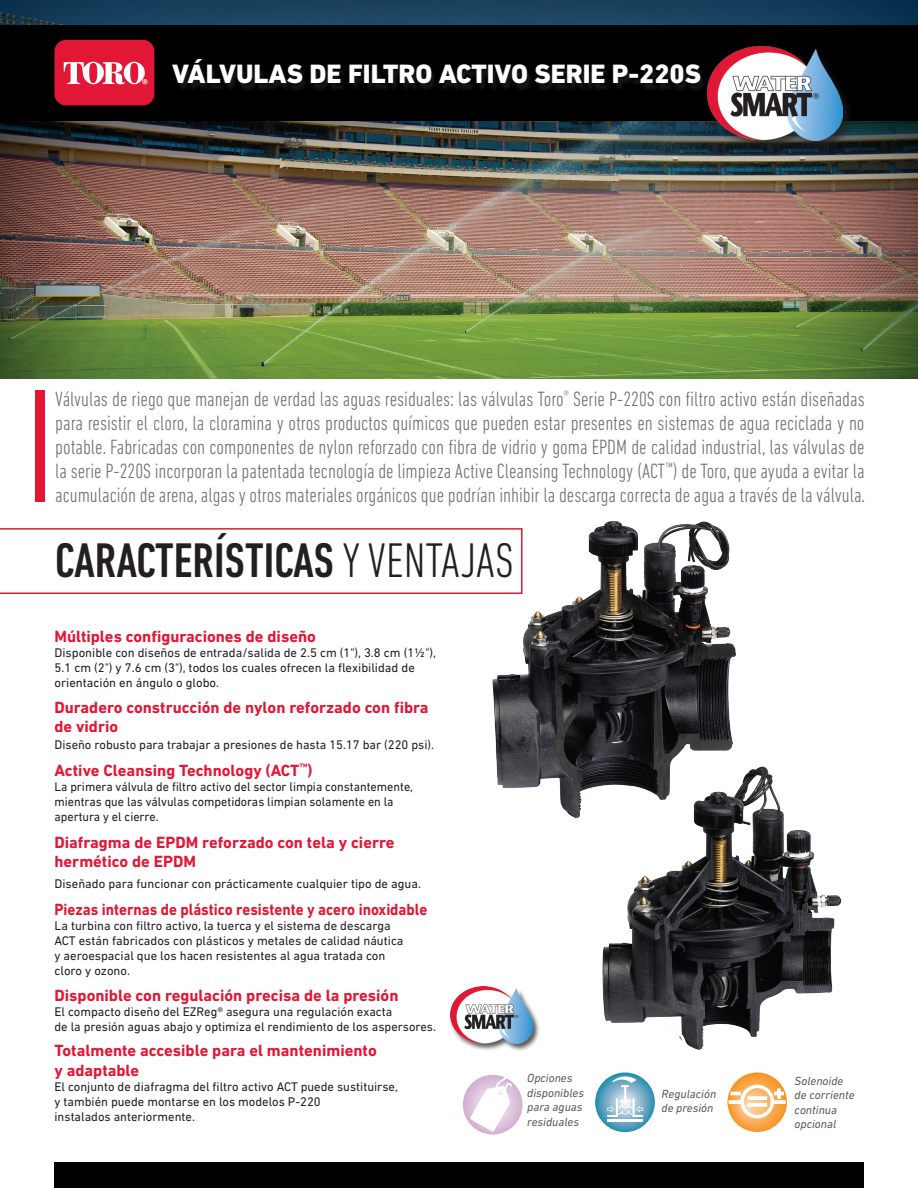
<style>
.page{position:relative;width:918px;height:1188px;background:#fff}
.page>*{position:absolute;margin:0;border:0;box-sizing:border-box;transform-origin:0 0}
.t1{font:500 condensed 49.5px "DIN Next LT Pro";color:#231f20}
.t2{font:800 27px "DIN Next LT Pro";color:#fff}
.t3{font:300 condensed 21px/24px "DIN Next LT Pro";color:#6c6d70;text-align:justify}
.t4{font:700 16.5px/19.5px "DIN Next LT Pro";color:#e21736}
.t5{font:700 16.5px "DIN Next LT Pro";color:#e21736;scale:.91 1}
.t6{font:12.75px/15px "DIN Next LT Pro";color:#231f20}
.t7{font:12.75px/15px "DIN Next LT Pro";color:#231f20;scale:.96 1}
.t8{font:italic 12px/14.4px "DIN Next LT Pro";color:#57585a}
.s1{font-weight:300}
</style>
<div class="page">
<div style="left:0;top:0;width:918px;height:379px;background:#231f20;opacity:.75"></div>
<div style="left:0;top:25px;width:918px;height:95px;background:#000001"></div>
<div style="left:54px;top:1163px;width:810px;height:25px;background:#000001"></div>
<div style="left:172px;top:62px;width:535px;height:31px;background:#231f20;opacity:.75"></div>
<div style="left:54px;top:40px;width:100px;height:65px;background:#e21736;border-radius:12px"></div>
<svg style="left:64px;top:62px;width:84px;height:23px"></svg>
<div style="left:35px;top:391px;width:10px;height:111px;background:#e21736"></div>
<svg style="left:0;top:528px;width:472px;height:66px"></svg>
<img style="left:602px;top:766px;width:240px;height:284px">
<img style="left:472px;top:521px;width:271px;height:301px">
<div style="left:449px;top:986px;width:91px;height:66px;background:#231f20;opacity:.75"></div>
<img style="left:450px;top:987px;width:83px;height:57px">
<svg style="left:727px;top:1072px;width:60px;height:60px"></svg>
<svg style="left:729px;top:1085px;width:57px;height:33px"></svg>
<svg style="left:595px;top:1072px;width:60px;height:60px"></svg>
<hr style="left:607px;top:1120px;width:36px;height:2px;background:#fff">
<svg style="left:607px;top:1076px;width:36px;height:41px"></svg>
<svg style="left:463px;top:1075px;width:60px;height:60px"></svg>
<svg style="left:470px;top:1074px;width:42px;height:58px"></svg>
<div style="left:704px;top:44px;width:152px;height:110px;background:#231f20;opacity:.75"></div>
<img style="left:707px;top:47px;width:136px;height:94px">
<p class="t2" style="left:172px;top:58px;width:530px">VÁLVULAS DE FILTRO ACTIVO SERIE P-220S</p>
<p class="t3" style="left:55px;top:387px;width:811px">Válvulas de riego que manejan de verdad las aguas residuales: las válvulas Toro<sup>®</sup> Serie P-220S con filtro activo están diseñadas para resistir el cloro, la cloramina y otros productos químicos que pueden estar presentes en sistemas de agua reciclada y no potable. Fabricadas con componentes de nylon reforzado con fibra de vidrio y goma EPDM de calidad industrial, las válvulas de la serie P-220S incorporan la patentada tecnología de limpieza Active Cleansing Technology (ACT<sup>™</sup>) de Toro, que ayuda a evitar la acumulación de arena, algas y otros materiales orgánicos que podrían inhibir la descarga correcta de agua a través de la válvula.</p>
<p class="t1" style="left:55px;top:532px;width:460px">CARACTERÍSTICAS <span class="s1">Y VENTAJAS</span></p>
<p class="t4" style="left:54px;top:627px;width:263px">Múltiples configuraciones de diseño</p>
<p class="t6" style="left:54px;top:645px;width:383px">Disponible con diseños de entrada/salida de 2.5 cm (1"), 3.8 cm (1½"),<br>5.1 cm (2") y 7.6 cm (3"), todos los cuales ofrecen la flexibilidad de orientación en ángulo o globo.</p>
<p class="t4" style="left:54px;top:697px;width:376px">Duradero construcción de nylon reforzado con fibra de vidrio</p>
<p class="t6" style="left:54px;top:737px;width:381px">Diseño robusto para trabajar a presiones de hasta 15.17 bar (220 psi).</p>
<p class="t4" style="left:54px;top:760px;width:260px">Active Cleansing Technology (ACT<sup>™</sup>)</p>
<p class="t7" style="left:54px;top:779px;width:375px">La primera válvula de filtro activo del sector limpia constantemente, mientras que las válvulas competidoras limpian solamente en la apertura y el cierre.</p>
<p class="t4" style="left:54px;top:832px;width:341px">Diafragma de EPDM reforzado con tela y cierre hermético de EPDM</p>
<p class="t6" style="left:54px;top:876px;width:368px">Diseñado para funcionar con prácticamente cualquier tipo de agua.</p>
<p class="t5" style="left:54px;top:900px;width:411px">Piezas internas de plástico resistente y acero inoxidable</p>
<p class="t6" style="left:54px;top:918px;width:351px">La turbina con filtro activo, la tuerca y el sistema de descarga ACT están fabricados con plásticos y metales de calidad náutica y aeroespacial que los hacen resistentes al agua tratada con cloro y ozono.</p>
<p class="t4" style="left:54px;top:985px;width:346px">Disponible con regulación precisa de la presión</p>
<p class="t6" style="left:54px;top:1004px;width:383px">El compacto diseño del EZReg® asegura una regulación exacta<br>de la presión aguas abajo y optimiza el rendimiento de los aspersores.</p>
<p class="t4" style="left:54px;top:1041px;width:324px">Totalmente accesible para el mantenimiento y adaptable</p>
<p class="t6" style="left:54px;top:1079px;width:345px">El conjunto de diafragma del filtro activo ACT puede sustituirse, y también puede montarse en los modelos P-220<br>instalados anteriormente.</p>
<p class="t8" style="left:527px;top:1071px;width:58px">Opciones disponibles para aguas residuales</p>
<p class="t8" style="left:661px;top:1086px;width:56px">Regulación de presión</p>
<p class="t8" style="left:795px;top:1073px;width:61px">Solenoide de corriente continua opcional</p>
</div>
